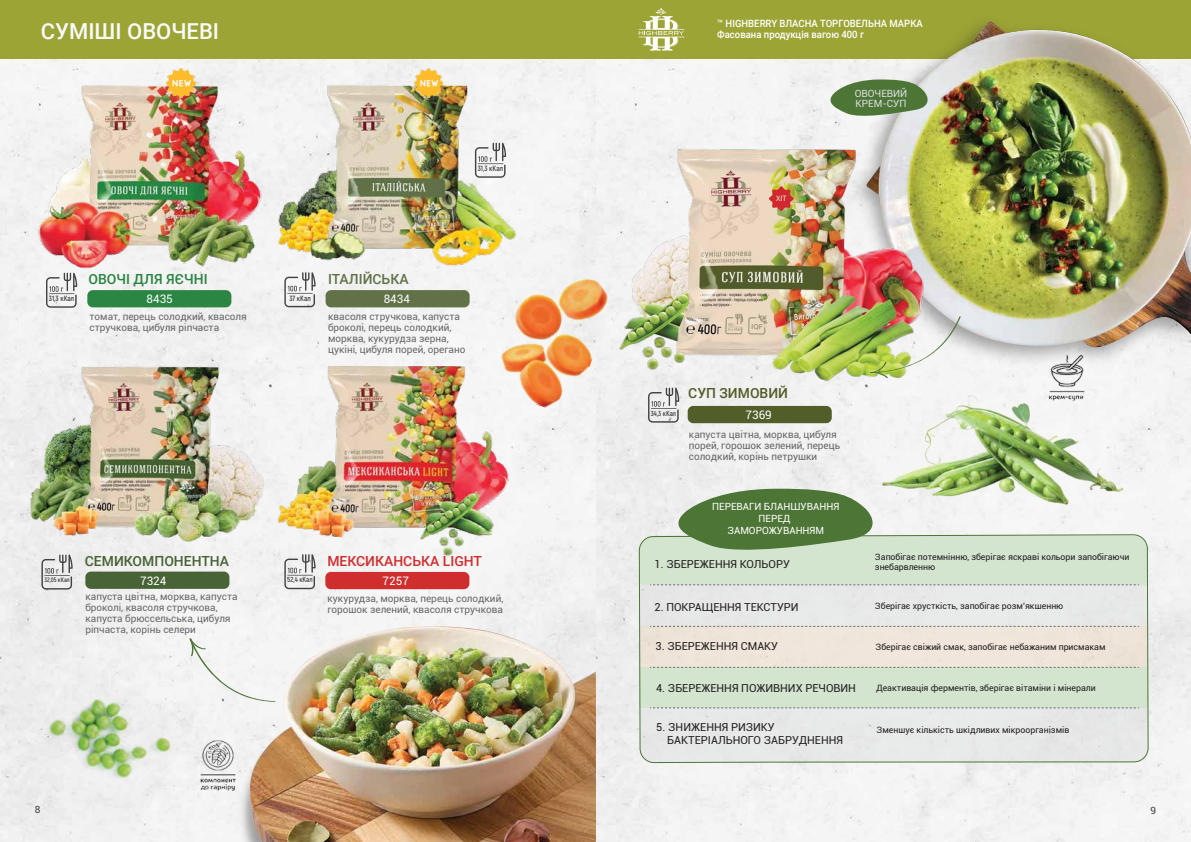
<style>
.page{position:relative;width:1191px;height:842px;background:#fff}
.page>*{position:absolute;margin:0;border:0;box-sizing:border-box;transform-origin:0 0}
.t1{font:500 22px "Roboto";color:#f9fbfb}
.t2{font:500 13.9px "Roboto";color:#d02e2d}
.t3{font:500 13.9px "Roboto";color:#486335}
.t4{font:500 13.9px "Roboto";color:#298441}
.t5{font:500 13.9px "Roboto";color:#617247}
.t6{font:500 13.9px "Roboto";color:#525d29}
.t7{font:11.7px "Roboto";color:#f9fbfb}
.t8{font:11.7px "Roboto";color:#fff}
.t9{font:11px/13.2px "Roboto";color:#231f20}
.t10{font:500 10.1px "Roboto";color:#fff;scale:.94 1}
.t11{font:10px/11px "Roboto";color:#666869}
.t12{font:10px/10px "Roboto";color:#dddfe0}
.t13{font:10px "Roboto";color:#414042}
.t14{font:9.9px/11.9px "Roboto";color:#fff;text-align:center}
.t15{font:8.7px/10.5px "Roboto";color:#231f20}
.t16{font:700 7.5px "Akrobat";color:#414042}
.t17{font:7.4px "Open Sans";color:#fffde7}
.t18{font:700 7.3px "Akrobat";color:#414042}
.t19{font:700 7.2px "Akrobat";color:#414042}
.t20{font:700 6.4px "Akrobat";color:#414042}
</style>
<div class="page">
<div style="left:0;top:58px;width:1191px;height:784px;background:#f2f2f2"></div>
<div style="left:596px;top:0;width:595px;height:58px;background:#9ca435"></div>
<img style="left:865px;top:20px;width:326px;height:330px">
<div style="left:325px;top:290px;width:144px;height:17px;background:#617148;border-radius:6px"></div>
<div style="left:85px;top:572px;width:144px;height:17px;background:#486336;border-radius:6px"></div>
<div style="left:87px;top:290px;width:144px;height:17px;background:#2a8642;border-radius:6px"></div>
<img style="left:210px;top:702px;width:38px;height:140px">
<img style="left:248px;top:626px;width:348px;height:216px">
<img style="left:28px;top:65px;width:244px;height:214px">
<img style="left:273px;top:64px;width:249px;height:220px">
<img style="left:414px;top:69px;width:29px;height:29px">
<img style="left:167px;top:69px;width:28px;height:29px">
<img style="left:606px;top:123px;width:320px;height:278px">
<div style="left:0;top:0;width:596px;height:58px;background:#9ca435"></div>
<img style="left:199px;top:734px;width:38px;height:58px">
<svg style="left:46px;top:272px;width:31px;height:36px"></svg>
<svg style="left:41px;top:562px;width:32px;height:27px"></svg>
<svg style="left:284px;top:272px;width:31px;height:35px"></svg>
<svg style="left:284px;top:562px;width:31px;height:27px"></svg>
<svg style="left:475px;top:142px;width:31px;height:36px"></svg>
<svg style="left:769px;top:186px;width:24px;height:25px"></svg>
<div style="left:325px;top:572px;width:144px;height:17px;background:#d02e2e;border-radius:6px"></div>
<svg style="left:825px;top:79px;width:107px;height:40px"></svg>
<img style="left:639px;top:272px;width:509px;height:570px">
<svg style="left:639px;top:488px;width:508px;height:98px;background:#b6caae"></svg>
<svg style="left:650px;top:626px;width:488px;height:1px"></svg>
<svg style="left:650px;top:667px;width:488px;height:1px"></svg>
<div style="left:639px;top:707px;width:508px;height:55px;background:#e8e8e9"></div>
<div style="left:189px;top:638px;width:87px;height:64px;background:#f4f4f4"></div>
<svg style="left:638px;top:8px;width:46px;height:43px"></svg>
<img style="left:0;top:661px;width:194px;height:181px">
<img style="left:27px;top:345px;width:492px;height:217px">
<img style="left:490px;top:260px;width:126px;height:157px">
<img style="left:877px;top:357px;width:255px;height:170px">
<p class="t10" style="left:717px;top:16px;width:220px">™ HIGHBERRY ВЛАСНА ТОРГОВЕЛЬНА МАРКА</p>
<p class="t1" style="left:41px;top:16px;width:180px">СУМІШІ ОВОЧЕВІ</p>
<p class="t10" style="left:717px;top:27px;width:158px">Фасована продукція вагою 400 г</p>
<p class="t16" style="left:478px;top:164px;width:27px">31,3 кКал</p>
<p class="t17" style="left:776px;top:193px;width:12px">ХІТ</p>
<p class="t12" style="left:854px;top:88px;width:54px">ОВОЧЕВИЙ<br>КРЕМ-СУП</p>
<p class="t4" style="left:88px;top:270px;width:121px">ОВОЧІ ДЛЯ ЯЄЧНІ</p>
<p class="t5" style="left:328px;top:270px;width:82px">ІТАЛІЙСЬКА</p>
<p class="t16" style="left:49px;top:294px;width:27px">31,3 кКал</p>
<p class="t7" style="left:146px;top:291px;width:28px">8435</p>
<p class="t7" style="left:384px;top:291px;width:28px">8434</p>
<p class="t16" style="left:289px;top:293px;width:23px">37 кКал</p>
<p class="t11" style="left:90px;top:310px;width:159px">томат, перець солодкий, квасоля стручкова, цибуля ріпчаста</p>
<p class="t11" style="left:328px;top:310px;width:139px">квасоля стручкова, капуста броколі, перець солодкий, морква, кукурудза зерна, цукіні, цибуля порей, орегано</p>
<p class="t6" style="left:688px;top:384px;width:101px">СУП ЗИМОВИЙ</p>
<p class="t19" style="left:651px;top:409px;width:27px">34,3 кКал</p>
<p class="t8" style="left:745px;top:406px;width:28px">7369</p>
<p class="t11" style="left:689px;top:428px;width:153px">капуста цвітна, морква, цибуля порей, горошок зелений, перець солодкий, корінь петрушки</p>
<p class="t14" style="left:712px;top:501px;width:128px">ПЕРЕВАГИ БЛАНШУВАННЯ<br>ПЕРЕД<br>ЗАМОРОЖУВАННЯМ</p>
<p class="t3" style="left:85px;top:551px;width:146px">CЕМИКОМПОНЕНТНА</p>
<p class="t2" style="left:327px;top:551px;width:156px">МЕКСИКАНСЬКА LIGHT</p>
<p class="t9" style="left:654px;top:557px;width:137px">1. ЗБЕРЕЖЕННЯ КОЛЬОРУ</p>
<p class="t15" style="left:875px;top:551px;width:256px">Запобігає потемнінню, зберігає яскраві кольори запобігаючи знебарвленню</p>
<p class="t20" style="left:44px;top:576px;width:27px">32,05 кКал</p>
<p class="t8" style="left:140px;top:572px;width:28px">7324</p>
<p class="t11" style="left:85px;top:591px;width:154px">капуста цвітна, морква, капуста броколі, квасоля стручкова, капуста брюссельська, цибуля ріпчаста, корінь селери</p>
<p class="t18" style="left:287px;top:575px;width:27px">52,4 кКал</p>
<p class="t7" style="left:383px;top:573px;width:28px">7257</p>
<p class="t11" style="left:327px;top:593px;width:177px">кукурудза, морква, перець солодкий, горошок зелений, квасоля стручкова</p>
<p class="t9" style="left:654px;top:600px;width:146px">2. ПОКРАЩЕННЯ ТЕКСТУРИ</p>
<p class="t15" style="left:875px;top:600px;width:190px">Зберігає хрусткість, запобігає розм'якшенню</p>
<p class="t9" style="left:655px;top:639px;width:124px">3. ЗБЕРЕЖЕННЯ СМАКУ</p>
<p class="t15" style="left:875px;top:641px;width:232px">Зберігає свіжий смак, запобігає небажаним присмакам</p>
<p class="t9" style="left:656px;top:681px;width:201px">4. ЗБЕРЕЖЕННЯ ПОЖИВНИХ РЕЧОВИН</p>
<p class="t15" style="left:876px;top:683px;width:221px">Деактивація ферментів, зберігає вітаміни і мінерали</p>
<p class="t9" style="left:667px;top:720px;width:177px;text-indent:-11px">5. ЗНИЖЕННЯ РИЗИКУ<br>БАКТЕРІАЛЬНОГО ЗАБРУДНЕННЯ</p>
<p class="t15" style="left:876px;top:724px;width:194px">Зменшує кількість шкідливих мікроорганізмів</p>
<p class="t13" style="left:35px;top:803px;width:7px">8</p>
<p class="t13" style="left:1150px;top:803px;width:7px">9</p>
</div>
